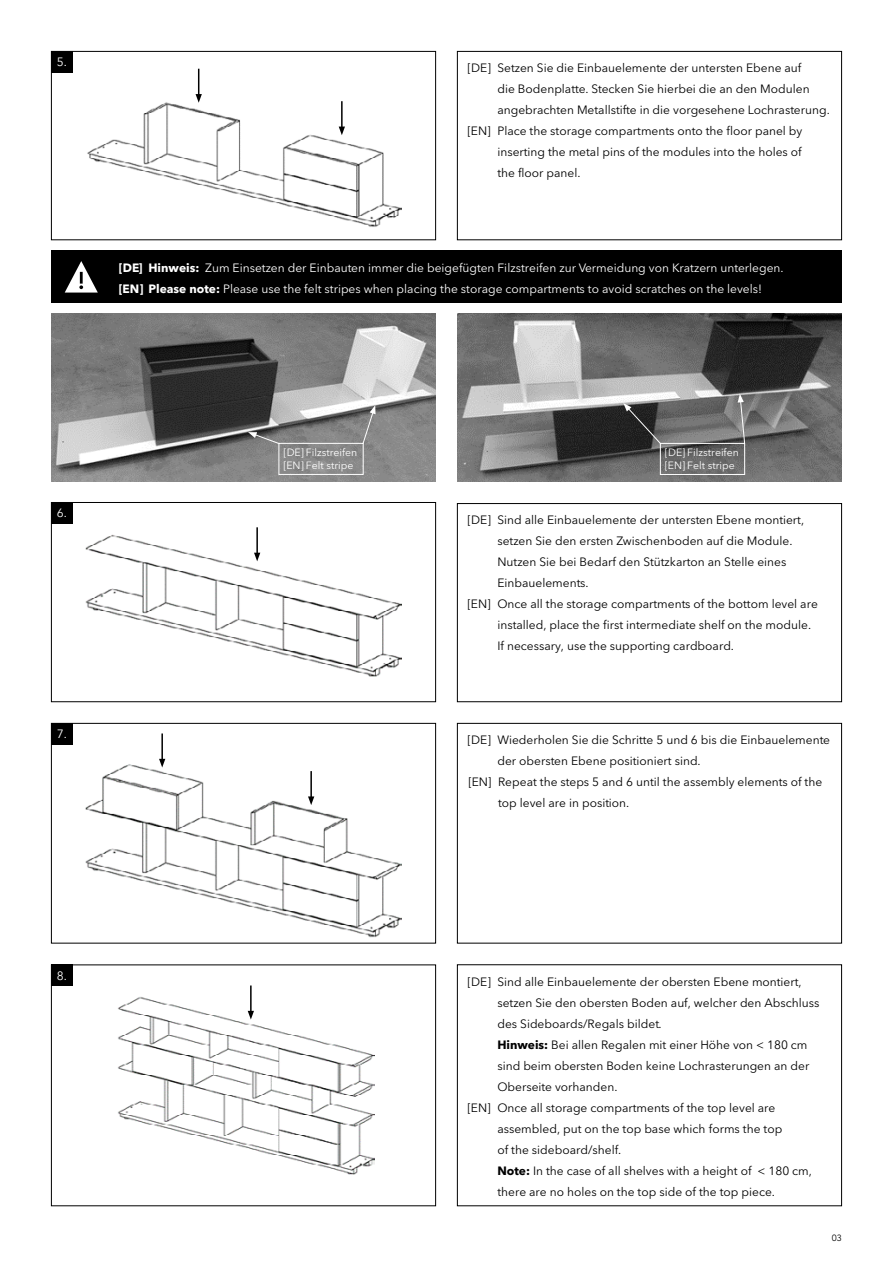
<style>
.page{position:relative;width:893px;height:1263px;background:#fff}
.page>*{position:absolute;margin:0;border:0;box-sizing:border-box;transform-origin:0 0}
.t1{font:12px/21px "Avenir Next LT Pro";color:#000}
.t2{font:12px/21px "Avenir Next LT Pro";color:#fff}
.t3{font:10.5px/13.5px "Avenir Next LT Pro";color:#fff}
.t4{font:9px "Avenir LT Std";color:#000}
.s1{font-weight:700}
</style>
<div class="page">
<div style="left:457px;top:723px;width:385px;height:220px;border:1px solid #000"></div>
<div style="left:457px;top:964px;width:385px;height:242px;border:1px solid #000"></div>
<div style="left:457px;top:503px;width:385px;height:199px;border:1px solid #000"></div>
<div style="left:51px;top:251px;width:791px;height:52px;background:#000"></div>
<img style="left:87px;top:102px;width:314px;height:125px">
<div style="left:51px;top:51px;width:385px;height:189px;border:1px solid #000"></div>
<img style="left:86px;top:764px;width:315px;height:173px">
<div style="left:51px;top:723px;width:385px;height:220px;border:1px solid #000"></div>
<img style="left:86px;top:534px;width:315px;height:142px">
<div style="left:51px;top:502px;width:385px;height:200px;border:1px solid #000"></div>
<img style="left:118px;top:997px;width:257px;height:177px">
<div style="left:51px;top:964px;width:385px;height:242px;border:1px solid #000"></div>
<div style="left:457px;top:51px;width:385px;height:189px;border:1px solid #000"></div>
<div style="left:51px;top:51px;width:21px;height:21px;background:#000"></div>
<div style="left:51px;top:723px;width:21px;height:21px;background:#000"></div>
<div style="left:51px;top:502px;width:21px;height:21px;background:#000"></div>
<div style="left:51px;top:964px;width:21px;height:22px;background:#000"></div>
<svg style="left:65px;top:261px;width:33px;height:32px"></svg>
<svg style="left:196px;top:69px;width:6px;height:34px"></svg>
<hr style="left:161px;top:733px;width:2px;height:28px;background:#000">
<svg style="left:159px;top:759px;width:6px;height:8px"></svg>
<hr style="left:341px;top:101px;width:2px;height:28px;background:#000">
<svg style="left:339px;top:127px;width:6px;height:8px"></svg>
<hr style="left:310px;top:771px;width:2px;height:28px;background:#000">
<svg style="left:308px;top:796px;width:6px;height:9px"></svg>
<hr style="left:256px;top:527px;width:2px;height:28px;background:#000">
<svg style="left:254px;top:553px;width:6px;height:8px"></svg>
<hr style="left:250px;top:985px;width:2px;height:28px;background:#000">
<svg style="left:248px;top:1011px;width:6px;height:8px"></svg>
<img style="left:51px;top:313px;width:385px;height:169px">
<img style="left:457px;top:314px;width:385px;height:168px">
<svg style="left:248px;top:432px;width:32px;height:12px"></svg>
<svg style="left:623px;top:403px;width:38px;height:41px;background:#383838"></svg>
<svg style="left:362px;top:405px;width:14px;height:39px"></svg>
<svg style="left:738px;top:394px;width:7px;height:49px"></svg>
<div style="left:279px;top:443px;width:85px;height:32px;border:1px solid #fff"></div>
<div style="left:660px;top:443px;width:85px;height:32px;border:1px solid #fff"></div>
<p class="t2" style="left:57px;top:51px;width:12px">5.</p>
<p class="t1" style="left:497px;top:57px;width:334px;text-indent:-30px">[DE] Setzen Sie die Einbauelemente der untersten Ebene auf<br>die Bodenplatte. Stecken Sie hierbei die an den Modulen angebrachten Metallstifte in die vorgesehene Lochrasterung.</p>
<p class="t1" style="left:497px;top:120px;width:307px;text-align:justify;text-indent:-30px">[EN] Place the storage compartments onto the floor panel by inserting the metal pins of the modules into the holes of the floor panel.</p>
<p class="t2" style="left:119px;top:256px;width:666px"><span class="s1">[DE] Hinweis:</span> Zum Einsetzen der Einbauten immer die beigefügten Filzstreifen zur Vermeidung von Kratzern unterlegen. <span class="s1">[EN] Please note:</span> Please use the felt stripes when placing the storage compartments to avoid scratches on the levels!</p>
<p class="t2" style="left:57px;top:502px;width:12px">6.</p>
<p class="t2" style="left:57px;top:723px;width:12px">7.</p>
<p class="t3" style="left:284px;top:445px;width:75px">[DE] Filzstreifen [EN] Felt stripe</p>
<p class="t3" style="left:665px;top:445px;width:75px">[DE] Filzstreifen [EN] Felt stripe</p>
<p class="t1" style="left:497px;top:508px;width:308px;text-indent:-30px">[DE] Sind alle Einbauelemente der untersten Ebene montiert, setzen Sie den ersten Zwischenboden auf die Module.<br>Nutzen Sie bei Bedarf den Stützkarton an Stelle eines Einbauelements.</p>
<p class="t1" style="left:497px;top:592px;width:322px;text-indent:-30px">[EN] Once all the storage compartments of the bottom level are installed, place the first intermediate shelf on the module.<br>If necessary, use the supporting cardboard.</p>
<p class="t1" style="left:497px;top:729px;width:334px;text-indent:-30px">[DE] Wiederholen Sie die Schritte 5 und 6 bis die Einbauelemente der obersten Ebene positioniert sind.</p>
<p class="t1" style="left:498px;top:771px;width:326px;text-indent:-30px">[EN] Repeat the steps 5 and 6 until the assembly elements of the top level are in position.</p>
<p class="t2" style="left:57px;top:964px;width:12px">8.</p>
<p class="t1" style="left:497px;top:970px;width:324px;text-indent:-30px">[DE] Sind alle Einbauelemente der obersten Ebene montiert, setzen Sie den obersten Boden auf, welcher den Abschluss des Sideboards/Regals bildet.<br><span class="s1">Hinweis:</span> Bei allen Regalen mit einer Höhe von &lt; 180 cm sind beim obersten Boden keine Lochrasterungen an der Oberseite vorhanden.</p>
<p class="t1" style="left:497px;top:1096px;width:316px;text-indent:-30px">[EN] Once all storage compartments of the top level are assembled, put on the top base which forms the top<br>of the sideboard/shelf.<br><span class="s1">Note:</span> In the case of all shelves with a height of &lt; 180 cm, there are no holes on the top side of the top piece.</p>
<p class="t4" style="left:832px;top:1232px;width:12px">03</p>
</div>
